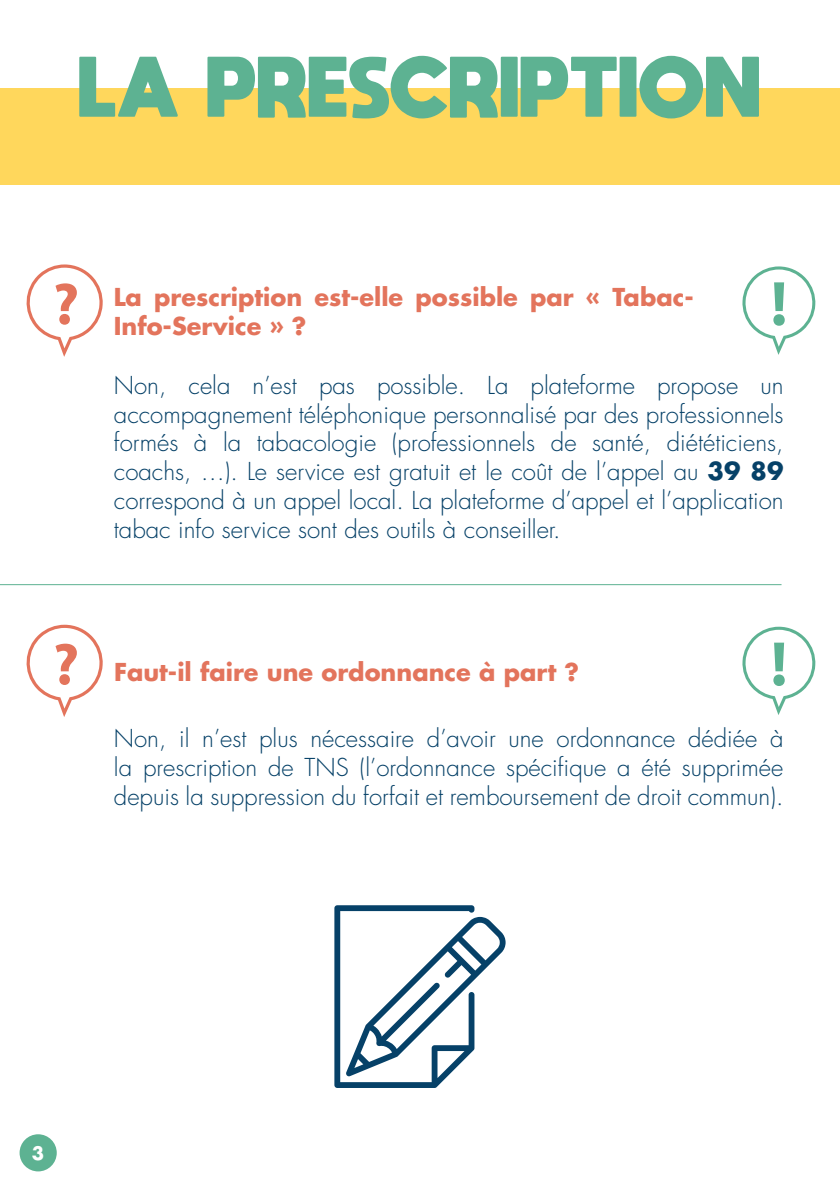
<style>
.page{position:relative;width:840px;height:1191px;background:#fff}
.page>*{position:absolute;margin:0;border:0;box-sizing:border-box;transform-origin:0 0}
.t1{font:800 60px "moon get";letter-spacing:.02em;color:#5db292}
.t2{font:300 24px/28.8px "Futura Std";color:#064168;text-align:justify}
.t3{font:700 24px/28.8px "Futura Std";color:#e3745c}
.t4{font:700 18px "Futura Std";color:#fff}
.s1{font-weight:700}
</style>
<div class="page">
<svg style="left:26px;top:264px;width:77px;height:93px"></svg>
<svg style="left:742px;top:266px;width:73px;height:89px"></svg>
<hr style="left:0;top:584px;width:781px;height:1px;background:#5db292">
<svg style="left:26px;top:625px;width:77px;height:92px"></svg>
<svg style="left:742px;top:626px;width:73px;height:89px"></svg>
<div style="left:0;top:88px;width:839px;height:97px;background:#ffd75c"></div>
<div style="left:20px;top:1134px;width:37px;height:37px;background:#5db292;border-radius:50%"></div>
<svg style="left:334px;top:905px;width:171px;height:183px"></svg>
<p class="t1" style="left:79px;top:49px;width:682px">LA PRESCRIPTION</p>
<p class="t3" style="left:114px;top:282px;width:581px">La prescription est-elle possible par « Tabac-<br>Info-Service » ?</p>
<p class="t2" style="left:114px;top:371px;width:670px">Non, cela n’est pas possible. La plateforme propose un accompagnement téléphonique personnalisé par des professionnels formés à la tabacologie (professionnels de santé, diététiciens, coachs, …). Le service est gratuit et le coût de l’appel au <span class="s1">39 89 </span>correspond à un appel local. La plateforme d’appel et l’application tabac info service sont des outils à conseiller.</p>
<p class="t3" style="left:114px;top:657px;width:466px">Faut-il faire une ordonnance à part ?</p>
<p class="t2" style="left:114px;top:724px;width:670px">Non, il n’est plus nécessaire d’avoir une ordonnance dédiée à la prescription de TNS (l’ordonnance spécifique a été supprimée depuis la suppression du forfait et remboursement de droit commun).</p>
<p class="t4" style="left:32px;top:1141px;width:14px">3</p>
</div>
